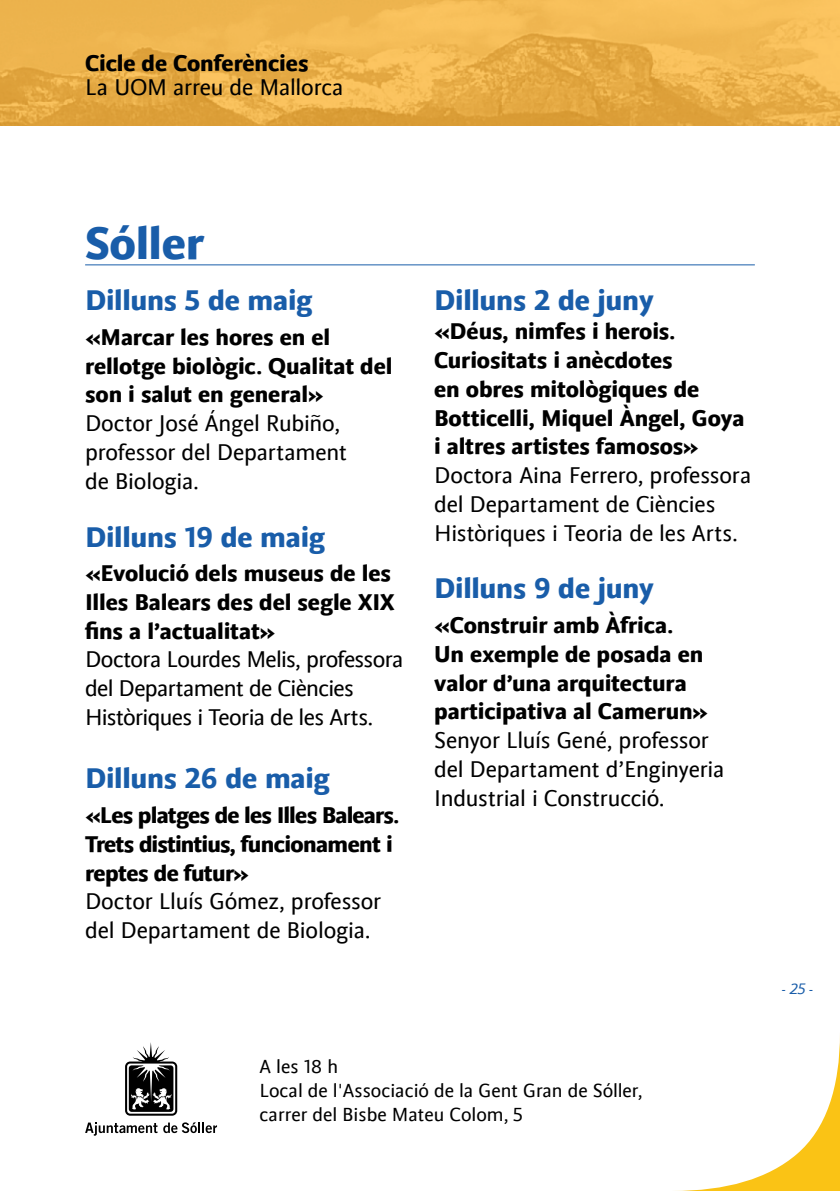
<style>
.page{position:relative;width:840px;height:1191px;background:#fff}
.page>*{position:absolute;margin:0;border:0;box-sizing:border-box;transform-origin:0 0}
.t1{font:700 48px "UI Bsans";letter-spacing:-.01em;color:#195da9}
.t2{font:700 30px "UI Bsans";letter-spacing:-.01em;color:#195da9}
.t3{font:24px/28.8px "UI Bsans";letter-spacing:-.01em;color:#000}
.t4{font:700 24px/28.8px "UI Bsans";letter-spacing:-.005em;color:#000}
.t5{font:700 24px/28.8px "UI Bsans";letter-spacing:-.03em;color:#000}
.t6{font:20px/24px "UI Bsans";color:#000}
.t7{font:italic 16px "UI Bsans";color:#195da9}
</style>
<div class="page">
<svg style="left:676px;top:1056px;width:163px;height:135px"></svg>
<svg style="left:85px;top:1122px;width:72px;height:13px"></svg>
<svg style="left:163px;top:1122px;width:54px;height:11px"></svg>
<svg style="left:125px;top:1042px;width:52px;height:73px"></svg>
<hr style="left:85px;top:264px;width:669px;height:1px;background:#195da9">
<svg style="left:0;top:0;width:839px;height:126px;background:#ecb24c"></svg>
<p class="t4" style="left:85px;top:48px;width:225px">Cicle de Conferències</p>
<p class="t3" style="left:85px;top:72px;width:260px">La UOM arreu de Mallorca</p>
<h1 class="t1" style="left:85px;top:214px;width:120px">Sóller</h1>
<p class="t2" style="left:85px;top:282px;width:229px">Dilluns 5 de maig</p>
<p class="t4" style="left:85px;top:322px;width:309px">«Marcar les hores en el rellotge biològic. Qualitat del son i salut en general»</p>
<p class="t3" style="left:85px;top:409px;width:263px">Doctor José Ángel Rubiño, professor del Departament de Biologia.</p>
<p class="t2" style="left:85px;top:518px;width:241px">Dilluns 19 de maig</p>
<p class="t4" style="left:85px;top:558px;width:311px">«Evolució dels museus de les<br>Illes Balears des del segle XIX fins a l’actualitat»</p>
<p class="t3" style="left:85px;top:645px;width:320px">Doctora Lourdes Melis, professora del Departament de Ciències<br>Històriques i Teoria de les Arts.</p>
<p class="t2" style="left:85px;top:760px;width:246px">Dilluns 26 de maig</p>
<p class="t5" style="left:85px;top:800px;width:315px">«Les platges de les Illes Balears.<br>Trets distintius, funcionament i reptes de futur»</p>
<p class="t3" style="left:85px;top:887px;width:297px">Doctor Lluís Gómez, professor del Departament de Biologia.</p>
<p class="t2" style="left:434px;top:282px;width:221px">Dilluns 2 de juny</p>
<p class="t4" style="left:434px;top:316px;width:312px">«Déus, nimfes i herois.<br>Curiositats i anècdotes<br>en obres mitològiques de<br>Botticelli, Miquel Àngel, Goya i altres artistes famosos»</p>
<p class="t3" style="left:434px;top:461px;width:318px">Doctora Aina Ferrero, professora del Departament de Ciències<br>Històriques i Teoria de les Arts.</p>
<p class="t2" style="left:434px;top:570px;width:221px">Dilluns 9 de juny</p>
<p class="t4" style="left:434px;top:610px;width:275px">«Construir amb Àfrica.<br>Un exemple de posada en valor d’una arquitectura participativa al Camerun»</p>
<p class="t3" style="left:434px;top:726px;width:292px">Senyor Lluís Gené, professor del Departament d’Enginyeria<br>Industrial i Construcció.</p>
<p class="t6" style="left:259px;top:1054px;width:384px">A les 18 h<br>Local de l'Associació de la Gent Gran de Sóller, carrer del Bisbe Mateu Colom, 5</p>
<p class="t7" style="left:781px;top:979px;width:33px">- 25 -</p>
</div>
